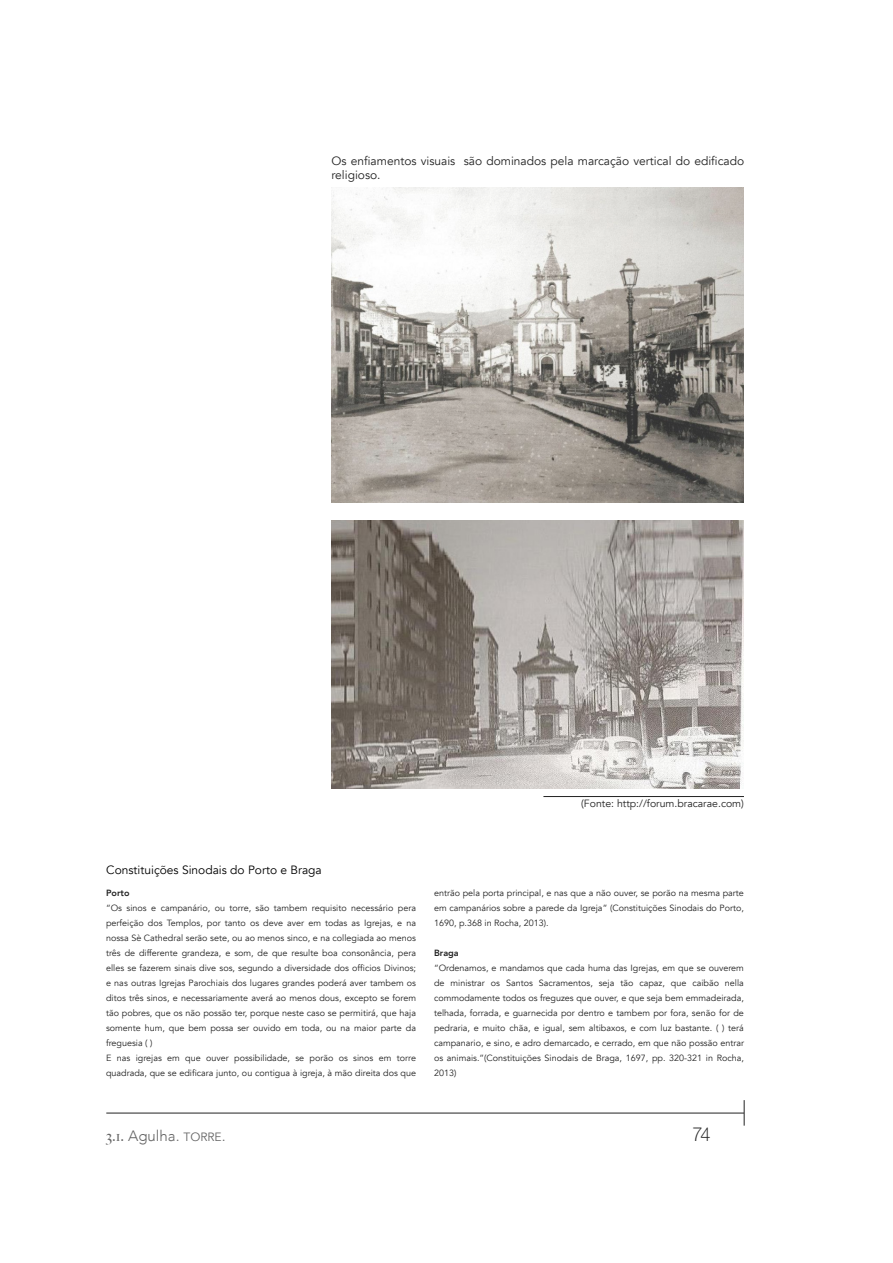
<style>
.page{position:relative;width:893px;height:1263px;background:#fff}
.page>*{position:absolute;margin:0;border:0;box-sizing:border-box;transform-origin:0 0}
.t1{font:18px "Shree Dev 0714";color:#222}
.t2{font:300 15px "Avenir";color:#646464}
.t3{font:12px/13.5px "Avenir";color:#222}
.t4{font:12px "Avenir";color:#000}
.t5{font:10.5px "Avenir";color:#222}
.t6{font:9px/15px "Avenir";color:#222;text-align:justify}
.t7{font:800 9px "Avenir";color:#222}
.s1{font-family:"Big Caslon";font-weight:500}
.s2{font-weight:400;font-size:12px}
</style>
<div class="page">
<hr style="left:106px;top:1113px;width:638px;height:1px;background:#222">
<svg style="left:744px;top:1100px;width:1px;height:25px"></svg>
<img style="left:331px;top:520px;width:413px;height:268px">
<img style="left:331px;top:188px;width:413px;height:314px">
<hr style="left:543px;top:796px;width:201px;height:1px;background:#222">
<h3 class="t3" style="left:331px;top:155px;width:414px">Os enfiamentos visuais são dominados pela marcação vertical do edificado religioso.</h3>
<p class="t5" style="left:581px;top:797px;width:164px">(Fonte: http://forum.bracarae.com)</p>
<h3 class="t4" style="left:106px;top:862px;width:217px">Constituições Sinodais do Porto e Braga</h3>
<p class="t7" style="left:106px;top:887px;width:25px">Porto</p>
<p class="t6" style="left:106px;top:901px;width:311px;text-align:left">“Os sinos e campanário, ou torre, são tambem requisito necessário pera perfeição dos Templos, por tanto os deve aver em todas as Igrejas, e na nossa Sè Cathedral serão sete, ou ao menos sinco, e na collegiada ao menos três de differente grandeza, e som, de que resulte boa consonância, pera elles se fazerem sinais dive sos, segundo a diversidade dos officios Divinos; e nas outras Igrejas Parochiais dos lugares grandes poderá aver tambem os ditos três sinos, e necessariamente averá ao menos dous, excepto se forem tão pobres, que os não possão ter, porque neste caso se permitirá, que haja somente hum, que bem possa ser ouvido em toda, ou na maior parte da freguesia ( )<br>E nas igrejas em que ouver possibilidade, se porão os sinos em torre quadrada, que se edificara junto, ou contigua à igreja, à mão direita dos que</p>
<p class="t6" style="left:434px;top:886px;width:311px">entrão pela porta principal, e nas que a não ouver, se porão na mesma parte em campanários sobre a parede da Igreja” (Constituições Sinodais do Porto, 1690, p.368 in Rocha, 2013).</p>
<p class="t7" style="left:434px;top:947px;width:26px">Braga</p>
<p class="t6" style="left:434px;top:961px;width:311px">“Ordenamos, e mandamos que cada huma das Igrejas, em que se ouverem de ministrar os Santos Sacramentos, seja tão capaz, que caibão nella commodamente todos os freguzes que ouver, e que seja bem emmadeirada, telhada, forrada, e guarnecida por dentro e tambem por fora, senão for de pedraria, e muito chãa, e igual, sem altibaxos, e com luz bastante. ( ) terá campanario, e sino, e adro demarcado, e cerrado, em que não possão entrar os animais.”(Constituições Sinodais de Braga, 1697, pp. 320-321 in Rocha, 2013)</p>
<h2 class="t2" style="left:106px;top:1125px;width:121px"><span class="s1">3.1.</span> Agulha. <span class="s2">TORRE</span>.</h2>
<h1 class="t1" style="left:692px;top:1124px;width:20px">74</h1>
</div>
